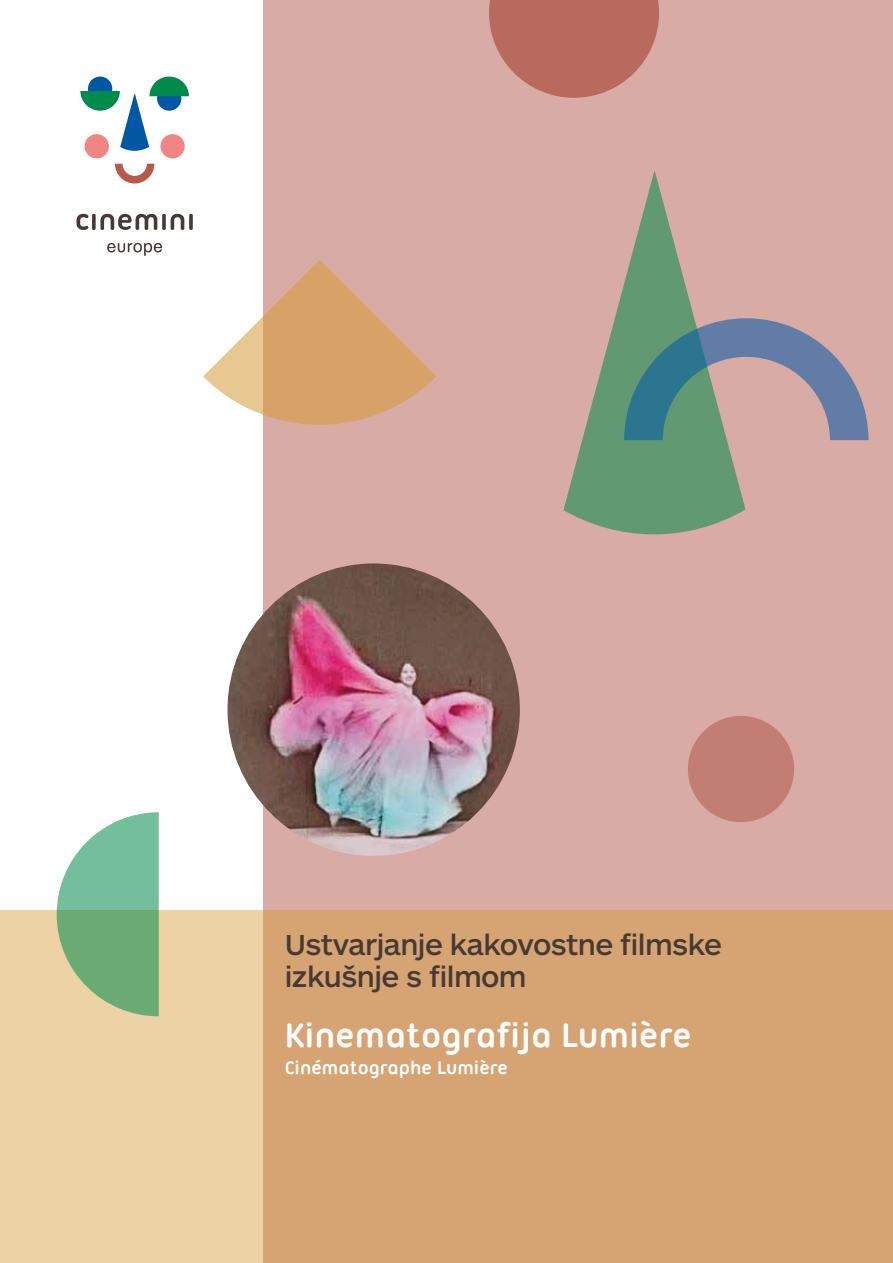
<style>
.page{position:relative;width:893px;height:1263px;background:#fff}
.page>*{position:absolute;margin:0;border:0;box-sizing:border-box;transform-origin:0 0}
.t1{font:700 36px "Ubuntu Titling";color:#fff}
.t2{font:500 30px/31.5px "ARS Maquette Pro";letter-spacing:-.02em;color:#453a36}
.t3{font:700 19.5px "Ubuntu Titling";color:#fff}
</style>
<div class="page">
<div style="left:264px;top:0;width:629px;height:1263px;background:#d8aca5"></div>
<svg style="left:115px;top:164px;width:39px;height:19px"></svg>
<div style="left:85px;top:134px;width:24px;height:24px;background:#f08583;border-radius:50%"></div>
<div style="left:160px;top:134px;width:25px;height:24px;background:#f08583;border-radius:50%"></div>
<svg style="left:80px;top:77px;width:109px;height:74px"></svg>
<svg style="left:77px;top:214px;width:116px;height:16px"></svg>
<svg style="left:107px;top:243px;width:55px;height:13px"></svg>
<svg style="left:0;top:910px;width:893px;height:353px;background:#dbb080"></svg>
<img style="left:227px;top:563px;width:293px;height:293px;border-radius:146px">
<svg style="left:57px;top:812px;width:102px;height:204px;background:#8bbf96"></svg>
<div style="left:688px;top:716px;width:106px;height:106px;background:#c37e74;border-radius:50%"></div>
<svg style="left:489px;top:0;width:170px;height:98px"></svg>
<svg style="left:203px;top:260px;width:233px;height:181px"></svg>
<svg style="left:563px;top:171px;width:182px;height:363px"></svg>
<svg style="left:624px;top:318px;width:244px;height:122px"></svg>
<p class="t2" style="left:285px;top:927px;width:438px">Ustvarjanje kakovostne filmske izkušnje s filmom</p>
<p class="t1" style="left:285px;top:1014px;width:408px">Kinematografija Lumière</p>
<p class="t3" style="left:285px;top:1056px;width:224px">Cinématographe Lumière</p>
</div>
